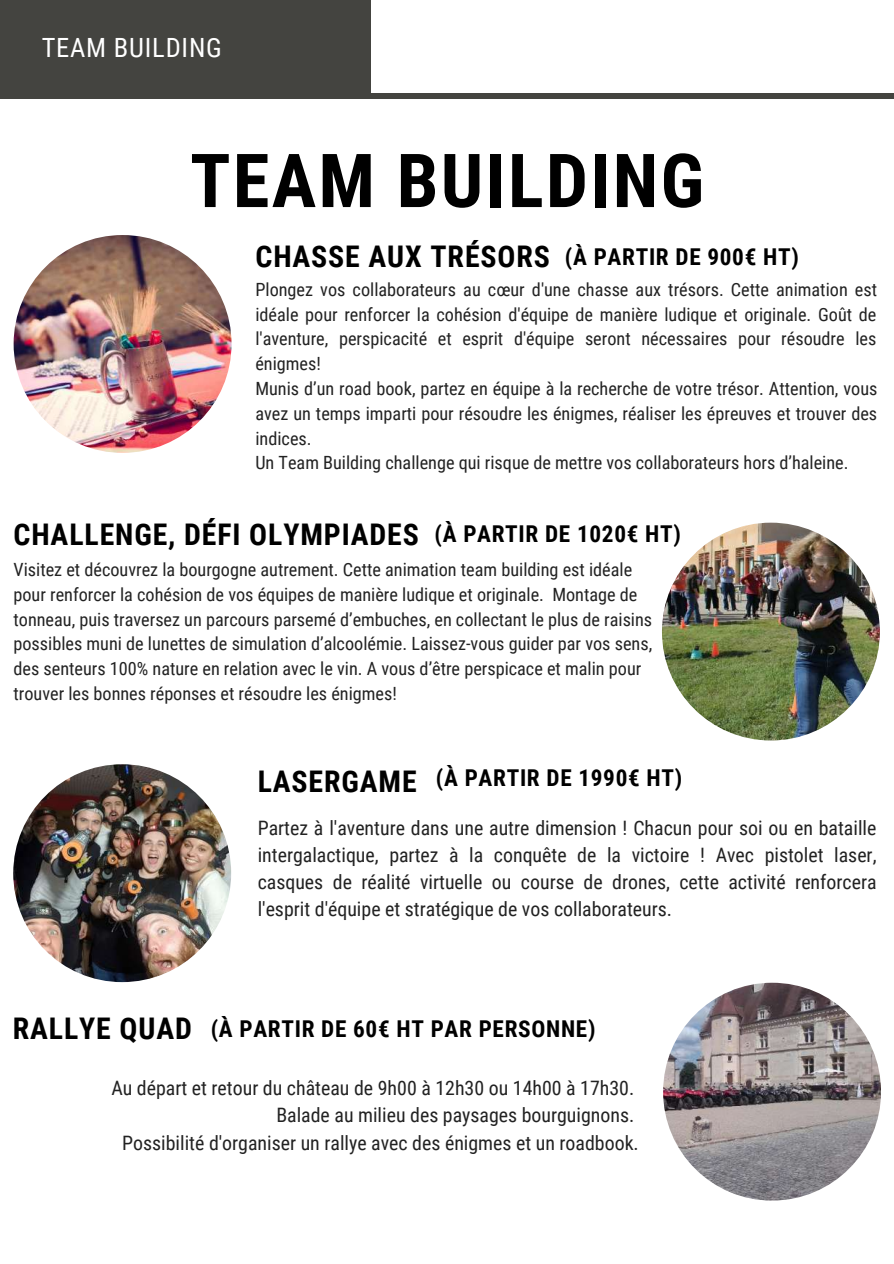
<style>
.page{position:relative;width:894px;height:1264px;background:#fff}
.page>*{position:absolute;margin:0;border:0;box-sizing:border-box;transform-origin:0 0}
.t1{font:700 74.55px "Roboto Condensed";letter-spacing:.03em;color:#000}
.t2{font:700 29.85px "Roboto Condensed";letter-spacing:.03em;color:#000}
.t3{font:26.55px "Roboto Condensed";letter-spacing:.03em;color:#fff}
.t4{font:700 23.25px "Roboto Condensed";letter-spacing:.03em;color:#000}
.t5{font:19.8px/27px "Roboto Condensed";color:#222;text-align:justify}
.t6{font:18.15px/24.8px "Roboto Condensed";color:#222}
.s1{font-size:29.85px}
.s2{font-size:23.25px}
</style>
<div class="page">
<img style="left:13px;top:764px;width:218px;height:218px;border-radius:50%">
<img style="left:663px;top:982px;width:217px;height:218px;border-radius:50%">
<div style="left:0;top:0;width:370px;height:98px;background:#444440"></div>
<div style="left:0;top:93px;width:893px;height:5px;background:#444440"></div>
<img style="left:14px;top:235px;width:217px;height:218px;border-radius:50%">
<img style="left:661px;top:522px;width:218px;height:218px;border-radius:50%">
<h3 class="t3" style="left:42px;top:32px;width:182px">TEAM BUILDING</h3>
<h1 class="t1" style="left:190px;top:138px;width:515px">TEAM BUILDING</h1>
<p class="t4" style="left:255px;top:243px;width:545px"><span class="s1">CHASSE AUX TRÉSORS</span> (À PARTIR DE 900€ HT)</p>
<p class="t6" style="left:255px;top:277px;width:623px">Plongez vos collaborateurs au cœur d'une chasse aux trésors. Cette animation est idéale pour renforcer la cohésion d'équipe de manière ludique et originale. Goût de l'aventure, perspicacité et esprit d'équipe seront nécessaires pour résoudre les énigmes!<br>Munis d’un road book, partez en équipe à la recherche de votre trésor. Attention, vous avez un temps imparti pour résoudre les énigmes, réaliser les épreuves et trouver des indices.<br>Un Team Building challenge qui risque de mettre vos collaborateurs hors d’haleine.</p>
<h2 class="t2" style="left:14px;top:517px;width:668px">CHALLENGE, DÉFI OLYMPIADES <span class="s2">(À PARTIR DE 1020€ HT)</span></h2>
<p class="t6" style="left:14px;top:557px;width:640px">Visitez et découvrez la bourgogne autrement. Cette animation team building est idéale pour renforcer la cohésion de vos équipes de manière ludique et originale. Montage de tonneau, puis traversez un parcours parsemé d’embuches, en collectant le plus de raisins possibles muni de lunettes de simulation d’alcoolémie. Laissez-vous guider par vos sens, des senteurs 100% nature en relation avec le vin. A vous d’être perspicace et malin pour trouver les bonnes réponses et résoudre les énigmes!</p>
<p class="t4" style="left:257px;top:764px;width:426px"><span class="s1">LASERGAME</span> (À PARTIR DE 1990€ HT)</p>
<p class="t5" style="left:257px;top:814px;width:620px">Partez à l'aventure dans une autre dimension ! Chacun pour soi ou en bataille intergalactique, partez à la conquête de la victoire ! Avec pistolet laser, casques de réalité virtuelle ou course de drones, cette activité renforcera l'esprit d'équipe et stratégique de vos collaborateurs.</p>
<p class="t4" style="left:13px;top:1015px;width:584px"><span class="s1">RALLYE QUAD</span> (À PARTIR DE 60€ HT PAR PERSONNE)</p>
<p class="t5" style="left:111px;top:1075px;width:529px;text-align:right">Au départ et retour du château de 9h00 à 12h30 ou 14h00 à 17h30.<br>Balade au milieu des paysages bourguignons.<br>Possibilité d'organiser un rallye avec des énigmes et un roadbook.</p>
</div>
